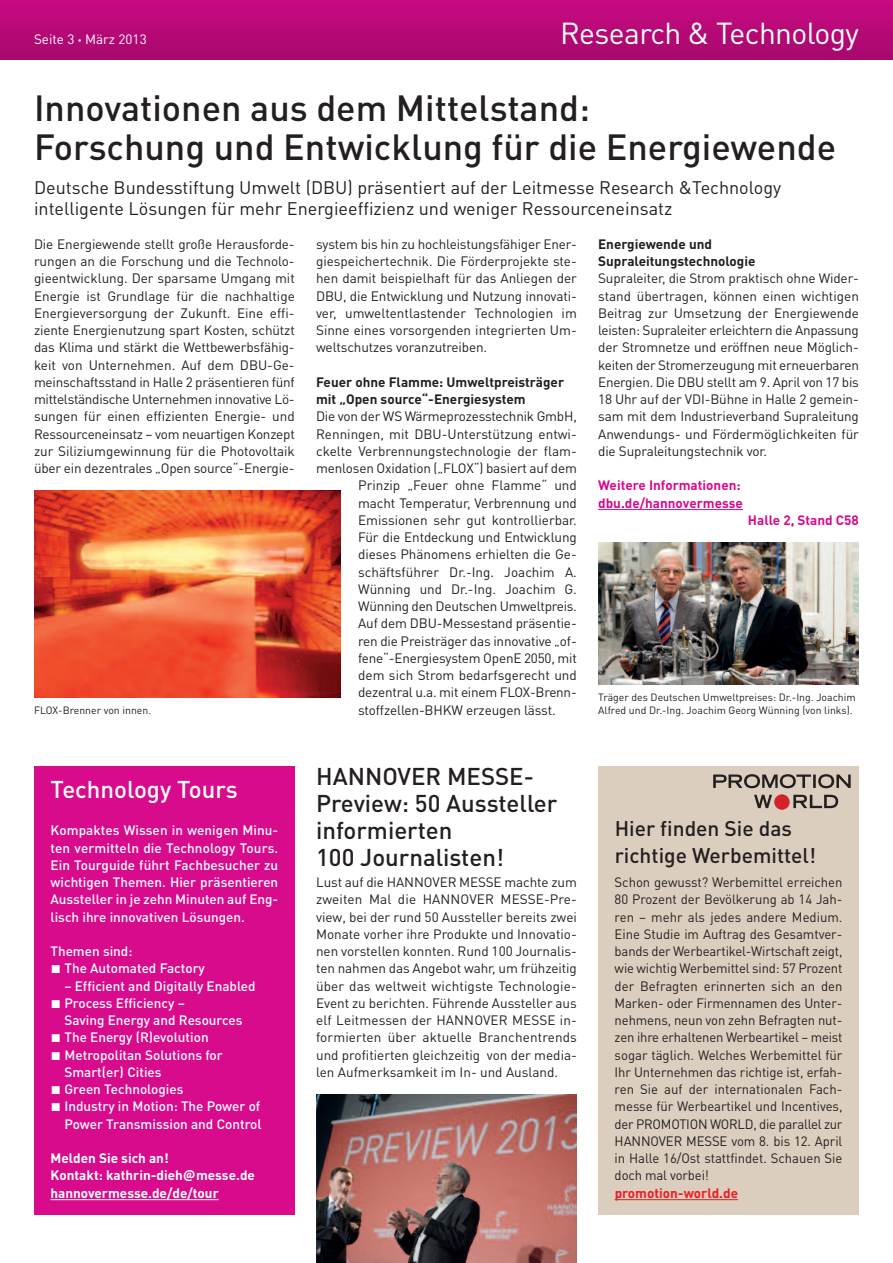
<style>
.page{position:relative;width:893px;height:1263px;background:#fff}
.page>*{position:absolute;margin:0;border:0;box-sizing:border-box;transform-origin:0 0}
.t1{font:500 36px/39px "DIN Pro";color:#231f20}
.t2{font:30px "DIN Pro";letter-spacing:-.02em;color:#fff}
.t3{font:500 24px/27px "DIN Pro";color:#231f20}
.t4{font:500 24px "DIN Pro";color:#fff}
.t5{font:500 21px/27px "DIN Pro";color:#231f20}
.t6{font:18px/21.8px "DIN Pro";color:#231f20}
.t7{font:13.5px/17.2px "DIN Pro";letter-spacing:-.01em;color:#231f20;text-align:justify}
.t8{font:500 13.5px/17.2px "DIN Pro";color:#fff}
.t9{font:700 13.5px/17.2px "DIN Pro";color:#231f20}
.t10{font:700 13.5px/17.2px "DIN Pro";color:#fff}
.t11{font:700 13.5px/17.2px "DIN Pro";color:#d70b8c}
.t12{font:700 13.5px "DIN Pro";color:#ee1d23}
.t13{font:13.5px "DIN Pro";color:#fff}
.t14{font:10.5px/13.5px "DIN Pro";color:#231f20}
.s1{font-size:7.5px}
.s2{font-family:"Lucida Sans Unicode";font-weight:400}
.s3{font-family:"The Sans Os F"}
</style>
<div class="page">
<div style="left:0;top:0;width:893px;height:60px;background:linear-gradient(to bottom,#c80a83,#a7086d)"></div>
<hr style="left:598px;top:509px;width:145px;height:1px;background:#d70b8c">
<img style="left:34px;top:490px;width:306px;height:207px">
<div style="left:598px;top:766px;width:261px;height:449px;background:#dccebf"></div>
<hr style="left:615px;top:1199px;width:123px;height:1px;background:#ee1d23">
<div style="left:34px;top:766px;width:261px;height:449px;background:#d70b8c"></div>
<hr style="left:51px;top:1199px;width:168px;height:1px;background:#fff">
<img style="left:316px;top:1094px;width:261px;height:169px">
<img style="left:598px;top:542px;width:261px;height:142px">
<svg style="left:754px;top:795px;width:84px;height:13px"></svg>
<svg style="left:713px;top:774px;width:138px;height:14px"></svg>
<div style="left:774px;top:794px;width:16px;height:16px;background:#d1232a;border-radius:50%"></div>
<p class="t13" style="left:34px;top:35px;width:114px">Seite 3 <span class="s1">•</span> März 2013</p>
<h2 class="t2" style="left:560px;top:23px;width:300px">Research &amp; Technology</h2>
<h1 class="t1" style="left:34px;top:92px;width:804px">Innovationen aus dem Mittelstand:<br>Forschung und Entwicklung für die Energiewende</h1>
<h3 class="t6" style="left:34px;top:178px;width:749px">Deutsche Bundesstiftung Umwelt (DBU) präsentiert auf der Leitmesse Research &amp;Technology intelligente Lösungen für mehr Energieeffizienz und weniger Ressourceneinsatz</h3>
<p class="t7" style="left:34px;top:237px;width:262px">Die Energiewende stellt große Herausforde&shy;rungen an die Forschung und die Technolo&shy;gieentwicklung. Der sparsame Umgang mit Energie ist Grundlage für die nachhaltige Energieversorgung der Zukunft. Eine effi&shy;ziente Energienutzung spart Kosten, schützt das Klima und stärkt die Wettbewerbsfähig&shy;keit von Unternehmen. Auf dem DBU-Ge&shy;meinschaftsstand in Halle 2 präsentieren fünf mittelständische Unternehmen innovative Lö&shy;sungen für einen effizienten Energie- und Ressourceneinsatz – vom neuartigen Konzept zur Siliziumgewinnung für die Photovoltaik über ein dezentrales „Open source“-Energie-</p>
<p class="t7" style="left:316px;top:237px;width:262px">system bis hin zu hochleistungsfähiger Ener&shy;giespeichertechnik. Die Förderprojekte ste&shy;hen damit beispielhaft für das Anliegen der DBU, die Entwicklung und Nutzung innovati&shy;ver, umweltentlastender Technologien im Sinne eines vorsorgenden integrierten Um&shy;weltschutzes voranzutreiben.</p>
<p class="t9" style="left:598px;top:237px;width:159px">Energiewende und<br>Supraleitungstechnologie</p>
<p class="t7" style="left:598px;top:271px;width:262px">Supraleiter, die Strom praktisch ohne Wider&shy;stand übertragen, können einen wichtigen Beitrag zur Umsetzung der Energiewende leisten: Supraleiter erleichtern die Anpassung der Stromnetze und eröffnen neue Möglich&shy;keiten der Stromerzeugung mit erneuerbaren Energien. Die DBU stellt am 9. April von 17 bis 18 Uhr auf der VDI-Bühne in Halle 2 gemein&shy;sam mit dem Industrieverband Supraleitung Anwendungs- und Fördermöglichkeiten für die Supraleitungstechnik vor.</p>
<p class="t11" style="left:598px;top:478px;width:146px">Weitere Informationen: dbu.de/hannovermesse</p>
<p class="t11" style="left:748px;top:513px;width:113px">Halle 2, Stand C58</p>
<p class="t9" style="left:316px;top:375px;width:250px">Feuer ohne Flamme: Umweltpreisträger mit „Open source“-Energiesystem</p>
<p class="t7" style="left:316px;top:409px;width:262px">Die von der WS Wärmeprozesstechnik GmbH,</p>
<p class="t7" style="left:316px;top:427px;width:262px">Renningen, mit DBU-Unterstützung entwi-</p>
<p class="t7" style="left:316px;top:444px;width:262px">ckelte Verbrennungstechnologie der flam-</p>
<p class="t7" style="left:316px;top:461px;width:262px">menlosen Oxidation („FLOX“) basiert auf dem</p>
<p class="t7" style="left:358px;top:478px;width:220px">Prinzip „Feuer ohne Flamme“ und</p>
<p class="t7" style="left:358px;top:496px;width:220px">macht Temperatur, Verbrennung und</p>
<p class="t7" style="left:358px;top:513px;width:220px">Emissionen sehr gut kontrollierbar.</p>
<p class="t7" style="left:358px;top:530px;width:220px">Für die Entdeckung und Entwicklung</p>
<p class="t7" style="left:358px;top:547px;width:220px">dieses Phänomens erhielten die Ge-</p>
<p class="t7" style="left:358px;top:565px;width:220px">schäftsführer Dr.-Ing. Joachim A.</p>
<p class="t7" style="left:358px;top:582px;width:220px">Wünning und Dr.-Ing. Joachim G.</p>
<p class="t7" style="left:358px;top:599px;width:220px">Wünning den Deutschen Umweltpreis.</p>
<p class="t7" style="left:358px;top:616px;width:220px">Auf dem DBU-Messestand präsentie-</p>
<p class="t7" style="left:358px;top:634px;width:220px">ren die Preisträger das innovative „of-</p>
<p class="t7" style="left:358px;top:651px;width:220px">fene“-Energiesystem OpenE 2050, mit</p>
<p class="t7" style="left:358px;top:668px;width:220px">dem sich Strom bedarfsgerecht und</p>
<p class="t7" style="left:358px;top:685px;width:220px">dezentral u.a. mit einem FLOX-Brenn-</p>
<p class="t7" style="left:358px;top:703px;width:199px">stoffzellen-BHKW erzeugen lässt.</p>
<p class="t14" style="left:598px;top:691px;width:259px">Träger des Deutschen Umweltpreises: Dr.-Ing. Joachim<br>Alfred und Dr.-Ing. Joachim Georg Wünning (von links).</p>
<p class="t14" style="left:34px;top:705px;width:119px">FLOX-Brenner von innen.</p>
<h3 class="t4" style="left:51px;top:781px;width:189px">Technology Tours</h3>
<p class="t8" style="left:51px;top:823px;width:229px;text-align:justify">Kompaktes Wissen in wenigen Minu&shy;ten vermitteln die Technology Tours.<br>Ein Tourguide führt Fachbesucher zu wichtigen Themen. Hier präsentieren Aussteller in je zehn Minuten auf Eng&shy;lisch ihre innovativen Lösungen.</p>
<p class="t8" style="left:51px;top:944px;width:84px">Themen sind:</p>
<p class="t8" style="left:51px;top:961px;width:156px"><span class="s2">■</span> The Automated Factory</p>
<p class="t8" style="left:64px;top:978px;width:193px">– Efficient and Digitally Enabled</p>
<p class="t8" style="left:64px;top:996px;width:180px;text-indent:-14px"><span class="s2">■</span> Process Efficiency –<br>Saving Energy and Resources</p>
<p class="t8" style="left:51px;top:1030px;width:160px"><span class="s2">■</span> The Energy (R)evolution</p>
<p class="t8" style="left:64px;top:1047px;width:160px;text-indent:-14px"><span class="s2">■</span> Metropolitan Solutions for<br>Smart(er) Cities</p>
<p class="t8" style="left:51px;top:1082px;width:134px"><span class="s2">■</span> Green Technologies</p>
<p class="t8" style="left:51px;top:1099px;width:213px;text-align:right"><span class="s2">■</span> Industry in Motion: The Power of<br>Power Transmission and Control</p>
<p class="t10" style="left:51px;top:1151px;width:206px">Melden Sie sich an!<br>Kontakt: kathrin-dieh<span class="s3">@</span>messe.de hannovermesse.de/de/tour</p>
<h3 class="t3" style="left:316px;top:765px;width:243px">HANNOVER MESSE-<br>Preview: 50 Aussteller informierten<br>100 Journalisten!</h3>
<p class="t7" style="left:316px;top:875px;width:262px">Lust auf die HANNOVER MESSE machte zum zweiten Mal die HANNOVER MESSE-Pre&shy;view, bei der rund 50 Aussteller bereits zwei Monate vorher ihre Produkte und Innovatio&shy;nen vorstellen konnten. Rund 100 Journalis&shy;ten nahmen das Angebot wahr, um frühzeitig über das weltweit wichtigste Technologie-Event zu berichten. Führende Aussteller aus elf Leitmessen der HANNOVER MESSE in&shy;formierten über aktuelle Branchentrends und profitierten gleichzeitig von der media&shy;len Aufmerksamkeit im In- und Ausland.</p>
<h3 class="t5" style="left:615px;top:817px;width:203px">Hier finden Sie das richtige Werbemittel!</h3>
<p class="t7" style="left:615px;top:875px;width:229px">Schon gewusst? Werbemittel erreichen 80 Prozent der Bevölkerung ab 14 Jah&shy;ren – mehr als jedes andere Medium.<br>Eine Studie im Auftrag des Gesamtver&shy;bands der Werbeartikel-Wirtschaft zeigt, wie wichtig Werbemittel sind: 57 Prozent der Befragten erinnerten sich an den Marken- oder Firmennamen des Unter&shy;nehmens, neun von zehn Befragten nut&shy;zen ihre erhaltenen Werbeartikel – meist sogar täglich. Welches Werbemittel für Ihr Unternehmen das richtige ist, erfah&shy;ren Sie auf der internationalen Fach&shy;messe für Werbeartikel und Incentives, der PROMOTION WORLD, die parallel zur HANNOVER MESSE vom 8. bis 12. April in Halle 16/Ost stattfindet. Schauen Sie doch mal vorbei!</p>
<p class="t12" style="left:615px;top:1188px;width:125px">promotion-world.de</p>
</div>
